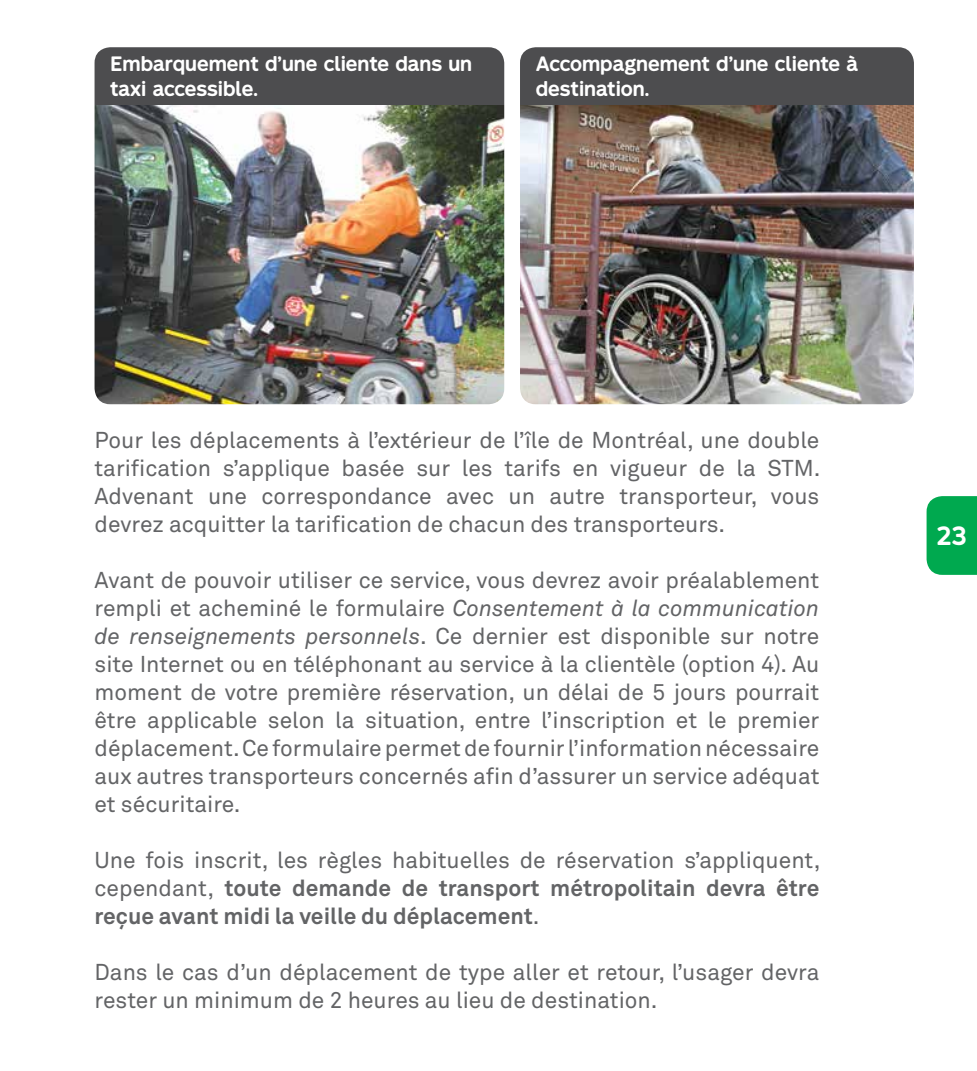
<style>
.page{position:relative;width:977px;height:1071px;background:#fff}
.page>*{position:absolute;margin:0;border:0;box-sizing:border-box;transform-origin:0 0}
.t1{font:700 24.5px "STM Montreal";color:#fff}
.t2{font:22.75px/28px "Akkurat";color:#636466;text-align:justify}
.t3{font:700 22.75px/28px "Akkurat";color:#636466;text-align:justify}
.t4{font:700 19.25px/24.5px "STM Montreal";color:#fff}
.s1{font-style:italic}
.s2{font-weight:400}
</style>
<div class="page">
<div style="left:926px;top:496px;width:50px;height:79px;background:#00a94f"></div>
<img style="left:94px;top:105px;width:410px;height:299px">
<img style="left:520px;top:105px;width:394px;height:299px">
<div style="left:94px;top:47px;width:410px;height:58px;background:#4d4d4f"></div>
<div style="left:520px;top:47px;width:394px;height:58px;background:#4d4d4f"></div>
<p class="t4" style="left:110px;top:52px;width:363px">Embarquement d’une cliente dans un taxi accessible.</p>
<p class="t4" style="left:536px;top:52px;width:324px">Accompagnement d’une cliente à destination.</p>
<p class="t2" style="left:94px;top:426px;width:727px">Pour les déplacements à l’extérieur de l’île de Montréal, une double tarification s’applique basée sur les tarifs en vigueur de la STM.<br>Advenant une correspondance avec un autre transporteur, vous devrez acquitter la tarification de chacun des transporteurs.</p>
<p class="t2" style="left:94px;top:566px;width:726px">Avant de pouvoir utiliser ce service, vous devrez avoir préalablement rempli et acheminé le formulaire <span class="s1">Consentement à la communication de renseignements personnels</span>. Ce dernier est disponible sur notre site Internet ou en téléphonant au service à la clientèle (option 4). Au moment de votre première réservation, un délai de 5 jours pourrait être applicable selon la situation, entre l’inscription et le premier déplacement. Ce formulaire permet de fournir l’information nécessaire aux autres transporteurs concernés afin d’assurer un service adéquat et sécuritaire.</p>
<p class="t3" style="left:94px;top:846px;width:727px"><span class="s2">Une fois inscrit, les règles habituelles de réservation s’appliquent, cependant,</span> toute demande de transport métropolitain devra être reçue avant midi la veille du déplacement<span class="s2">.</span></p>
<p class="t2" style="left:94px;top:958px;width:726px">Dans le cas d’un déplacement de type aller et retour, l’usager devra rester un minimum de 2 heures au lieu de destination.</p>
<p class="t1" style="left:936px;top:520px;width:32px">23</p>
</div>
